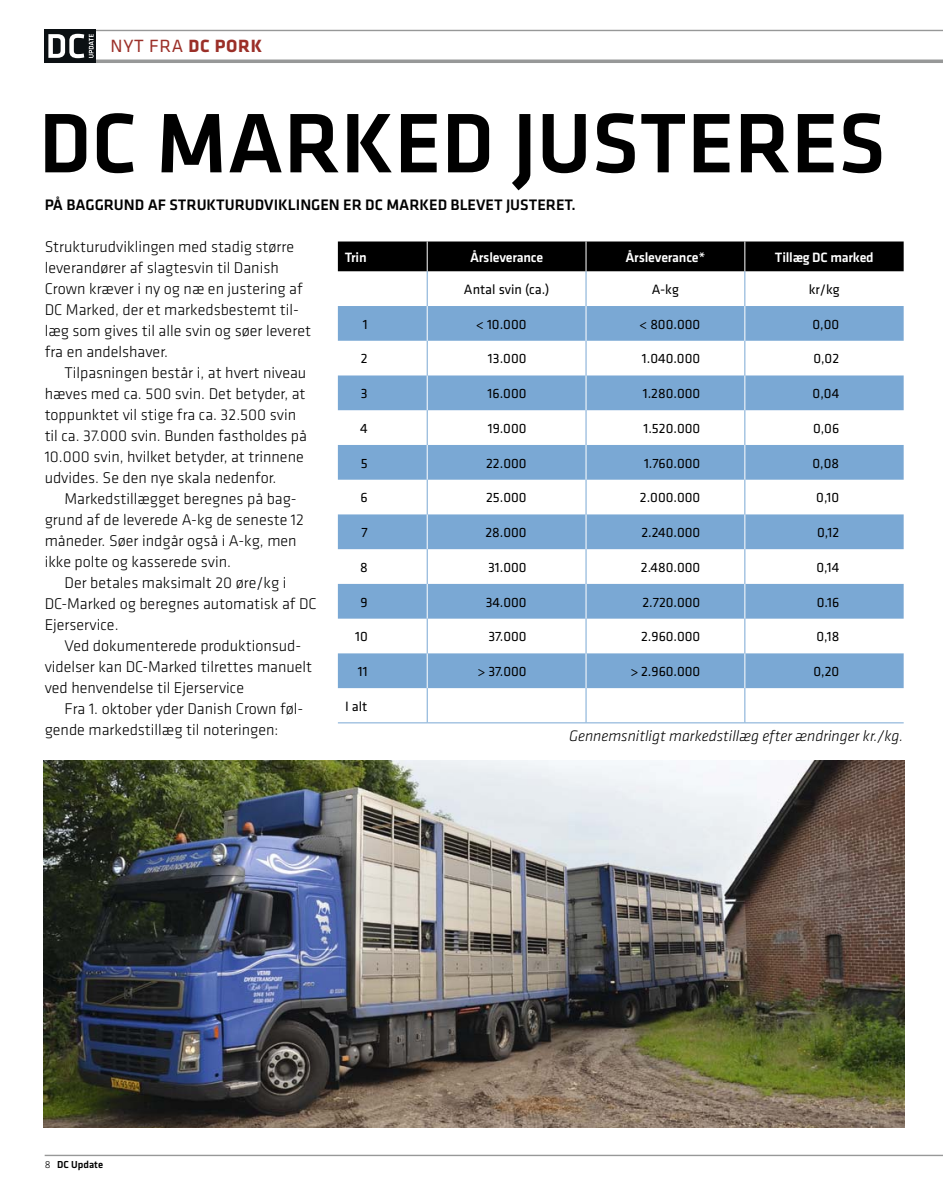
<style>
.page{position:relative;width:943px;height:1191px;background:#fff}
.page>*{position:absolute;margin:0;border:0;box-sizing:border-box;transform-origin:0 0}
.t1{font:500 87.5px "Klavika";color:#000}
.t2{font:18.38px "Klavika";letter-spacing:.04em;color:#9b2f28}
.t3{font:300 16.1px/21px "Klavika";color:#000}
.t4{font:500 15.75px "Klavika";color:#000}
.t5{font:italic 300 15.75px "Klavika";color:#000}
.t6{font:14px "Klavika";color:#000}
.t7{font:500 14px "Klavika";letter-spacing:-.015em;color:#fff}
.t8{font:500 10.5px "Klavika";color:#000}
.s1{font-weight:700}
.s2{font-weight:300}
</style>
<div class="page">
<hr style="left:45px;top:1154px;width:897px;height:2px;background:#979898">
<hr style="left:45px;top:30px;width:897px;height:1px;background:#979898">
<hr style="left:45px;top:60px;width:897px;height:3px;background:#979898">
<div style="left:45px;top:30px;width:51px;height:33px;background:#0b1013"></div>
<svg style="left:48px;top:34px;width:46px;height:24px"></svg>
<div style="left:338px;top:241px;width:565px;height:30px;background:#000"></div>
<svg style="left:338px;top:306px;width:565px;height:382px;fill:#7aa8d4"></svg>
<hr style="left:427px;top:241px;width:1px;height:30px;background:#fff">
<hr style="left:585px;top:241px;width:1px;height:30px;background:#fff">
<hr style="left:744px;top:241px;width:1px;height:30px;background:#fff">
<hr style="left:427px;top:375px;width:1px;height:35px;background:#fff">
<hr style="left:585px;top:375px;width:1px;height:35px;background:#fff">
<hr style="left:744px;top:375px;width:1px;height:35px;background:#fff">
<hr style="left:427px;top:445px;width:1px;height:35px;background:#fff">
<hr style="left:585px;top:445px;width:1px;height:35px;background:#fff">
<hr style="left:744px;top:445px;width:1px;height:35px;background:#fff">
<hr style="left:427px;top:514px;width:1px;height:35px;background:#fff">
<hr style="left:585px;top:514px;width:1px;height:35px;background:#fff">
<hr style="left:744px;top:514px;width:1px;height:35px;background:#fff">
<hr style="left:427px;top:584px;width:1px;height:34px;background:#fff">
<hr style="left:585px;top:584px;width:1px;height:34px;background:#fff">
<hr style="left:744px;top:584px;width:1px;height:34px;background:#fff">
<hr style="left:427px;top:653px;width:1px;height:35px;background:#fff">
<hr style="left:585px;top:653px;width:1px;height:35px;background:#fff">
<hr style="left:744px;top:653px;width:1px;height:35px;background:#fff">
<hr style="left:427px;top:271px;width:1px;height:35px;background:#7aa8d4">
<hr style="left:585px;top:271px;width:1px;height:35px;background:#7aa8d4">
<hr style="left:744px;top:271px;width:1px;height:35px;background:#7aa8d4">
<hr style="left:427px;top:341px;width:1px;height:34px;background:#7aa8d4">
<hr style="left:585px;top:341px;width:1px;height:34px;background:#7aa8d4">
<hr style="left:744px;top:341px;width:1px;height:34px;background:#7aa8d4">
<hr style="left:427px;top:410px;width:1px;height:35px;background:#7aa8d4">
<hr style="left:585px;top:410px;width:1px;height:35px;background:#7aa8d4">
<hr style="left:744px;top:410px;width:1px;height:35px;background:#7aa8d4">
<hr style="left:427px;top:480px;width:1px;height:34px;background:#7aa8d4">
<hr style="left:585px;top:480px;width:1px;height:34px;background:#7aa8d4">
<hr style="left:744px;top:480px;width:1px;height:34px;background:#7aa8d4">
<hr style="left:427px;top:549px;width:1px;height:35px;background:#7aa8d4">
<hr style="left:585px;top:549px;width:1px;height:35px;background:#7aa8d4">
<hr style="left:744px;top:549px;width:1px;height:35px;background:#7aa8d4">
<hr style="left:427px;top:618px;width:1px;height:35px;background:#7aa8d4">
<hr style="left:585px;top:618px;width:1px;height:35px;background:#7aa8d4">
<hr style="left:744px;top:618px;width:1px;height:35px;background:#7aa8d4">
<hr style="left:427px;top:688px;width:1px;height:34px;background:#7aa8d4">
<hr style="left:585px;top:688px;width:1px;height:34px;background:#7aa8d4">
<hr style="left:744px;top:688px;width:1px;height:34px;background:#7aa8d4">
<hr style="left:338px;top:722px;width:89px;height:1px;background:#7aa8d4">
<hr style="left:427px;top:722px;width:159px;height:1px;background:#7aa8d4">
<hr style="left:586px;top:722px;width:158px;height:1px;background:#7aa8d4">
<hr style="left:744px;top:722px;width:159px;height:1px;background:#7aa8d4">
<hr style="left:427px;top:306px;width:1px;height:35px;background:#fff">
<hr style="left:744px;top:306px;width:1px;height:35px;background:#fff">
<hr style="left:585px;top:306px;width:1px;height:35px;background:#fff">
<img style="left:44px;top:761px;width:860px;height:367px">
<p class="t2" style="left:111px;top:38px;width:153px">NYT FRA <span class="s1">DC PORK</span></p>
<h1 class="t1" style="left:39px;top:110px;width:848px">DC MARKED JUSTERES</h1>
<p class="t4" style="left:45px;top:199px;width:532px">PÅ BAGGRUND AF STRUKTURUDVIKLINGEN ER DC MARKED BLEVET JUSTERET.</p>
<p class="t3" style="left:45px;top:238px;width:268px">Strukturudviklingen med stadig større leverandører af slagtesvin til Danish Crown kræver i ny og næ en justering af DC Marked, der et markedsbestemt til&shy;læg som gives til alle svin og søer leveret fra en andelshaver.</p>
<p class="t3" style="left:45px;top:364px;width:264px;text-indent:20px">Tilpasningen består i, at hvert niveau hæves med ca. 500 svin. Det betyder, at toppunktet vil stige fra ca. 32.500 svin til ca. 37.000 svin. Bunden fastholdes på 10.000 svin, hvilket betyder, at trinnene udvides. Se den nye skala nedenfor.</p>
<p class="t3" style="left:45px;top:490px;width:261px;text-indent:20px">Markedstillægget beregnes på bag&shy;grund af de leverede A-kg de seneste 12 måneder. Søer indgår også i A-kg, men ikke polte og kasserede svin.</p>
<p class="t3" style="left:45px;top:574px;width:274px;text-indent:20px">Der betales maksimalt 20 øre/kg i<br>DC-Marked og beregnes automatisk af DC<br>Ejerservice.</p>
<p class="t3" style="left:45px;top:637px;width:269px;text-indent:20px">Ved dokumenterede produktionsud&shy;videlser kan DC-Marked tilrettes manuelt ved henvendelse til Ejerservice</p>
<p class="t3" style="left:45px;top:700px;width:260px;text-indent:20px">Fra 1. oktober yder Danish Crown føl&shy;gende markedstillæg til noteringen:</p>
<p class="t7" style="left:345px;top:252px;width:23px">Trin</p>
<p class="t7" style="left:470px;top:252px;width:75px">Årsleverance</p>
<p class="t7" style="left:625px;top:252px;width:82px">Årsleverance*</p>
<p class="t7" style="left:775px;top:252px;width:100px">Tillæg DC marked</p>
<p class="t6" style="left:464px;top:284px;width:87px">Antal svin (ca.)</p>
<p class="t6" style="left:652px;top:284px;width:29px">A-kg</p>
<p class="t6" style="left:808px;top:284px;width:32px">kr/kg</p>
<p class="t6" style="left:363px;top:319px;width:6px">1</p>
<p class="t6" style="left:476px;top:319px;width:52px">&lt; 10.000</p>
<p class="t6" style="left:639px;top:319px;width:62px">&lt; 800.000</p>
<p class="t6" style="left:812px;top:319px;width:28px">0,00</p>
<p class="t6" style="left:361px;top:353px;width:8px">2</p>
<p class="t6" style="left:488px;top:353px;width:40px">13.000</p>
<p class="t6" style="left:642px;top:353px;width:60px">1.040.000</p>
<p class="t6" style="left:813px;top:353px;width:27px">0,02</p>
<p class="t6" style="left:361px;top:388px;width:8px">3</p>
<p class="t6" style="left:487px;top:388px;width:40px">16.000</p>
<p class="t6" style="left:642px;top:388px;width:59px">1.280.000</p>
<p class="t6" style="left:812px;top:388px;width:28px">0,04</p>
<p class="t6" style="left:360px;top:423px;width:9px">4</p>
<p class="t6" style="left:488px;top:423px;width:40px">19.000</p>
<p class="t6" style="left:643px;top:423px;width:58px">1.520.000</p>
<p class="t6" style="left:813px;top:423px;width:28px">0,06</p>
<p class="t6" style="left:361px;top:457px;width:8px">5</p>
<p class="t6" style="left:486px;top:457px;width:42px">22.000</p>
<p class="t6" style="left:644px;top:457px;width:58px">1.760.000</p>
<p class="t6" style="left:812px;top:457px;width:28px">0,08</p>
<p class="t6" style="left:360px;top:492px;width:9px">6</p>
<p class="t6" style="left:486px;top:492px;width:42px">25.000</p>
<p class="t6" style="left:640px;top:492px;width:62px">2.000.000</p>
<p class="t6" style="left:816px;top:492px;width:24px">0,10</p>
<p class="t6" style="left:361px;top:527px;width:8px">7</p>
<p class="t6" style="left:485px;top:527px;width:43px">28.000</p>
<p class="t6" style="left:641px;top:527px;width:60px">2.240.000</p>
<p class="t6" style="left:817px;top:527px;width:24px">0,12</p>
<p class="t6" style="left:360px;top:562px;width:9px">8</p>
<p class="t6" style="left:488px;top:562px;width:40px">31.000</p>
<p class="t6" style="left:641px;top:562px;width:61px">2.480.000</p>
<p class="t6" style="left:816px;top:562px;width:24px">0,14</p>
<p class="t6" style="left:360px;top:596px;width:9px">9</p>
<p class="t6" style="left:485px;top:596px;width:42px">34.000</p>
<p class="t6" style="left:642px;top:596px;width:59px">2.720.000</p>
<p class="t6" style="left:816px;top:596px;width:24px">0.16</p>
<p class="t6" style="left:355px;top:631px;width:14px">10</p>
<p class="t6" style="left:488px;top:631px;width:40px">37.000</p>
<p class="t6" style="left:641px;top:631px;width:61px">2.960.000</p>
<p class="t6" style="left:816px;top:631px;width:24px">0,18</p>
<p class="t6" style="left:358px;top:666px;width:11px">11</p>
<p class="t6" style="left:477px;top:666px;width:51px">&gt; 37.000</p>
<p class="t6" style="left:630px;top:666px;width:71px">&gt; 2.960.000</p>
<p class="t6" style="left:813px;top:666px;width:27px">0,20</p>
<p class="t6" style="left:345px;top:700px;width:24px">I alt</p>
<p class="t5" style="left:569px;top:730px;width:336px">Gennemsnitligt markedstillæg efter ændringer kr./kg.</p>
<p class="t8" style="left:45px;top:1160px;width:60px"><span class="s2">8</span> DC Update</p>
</div>
